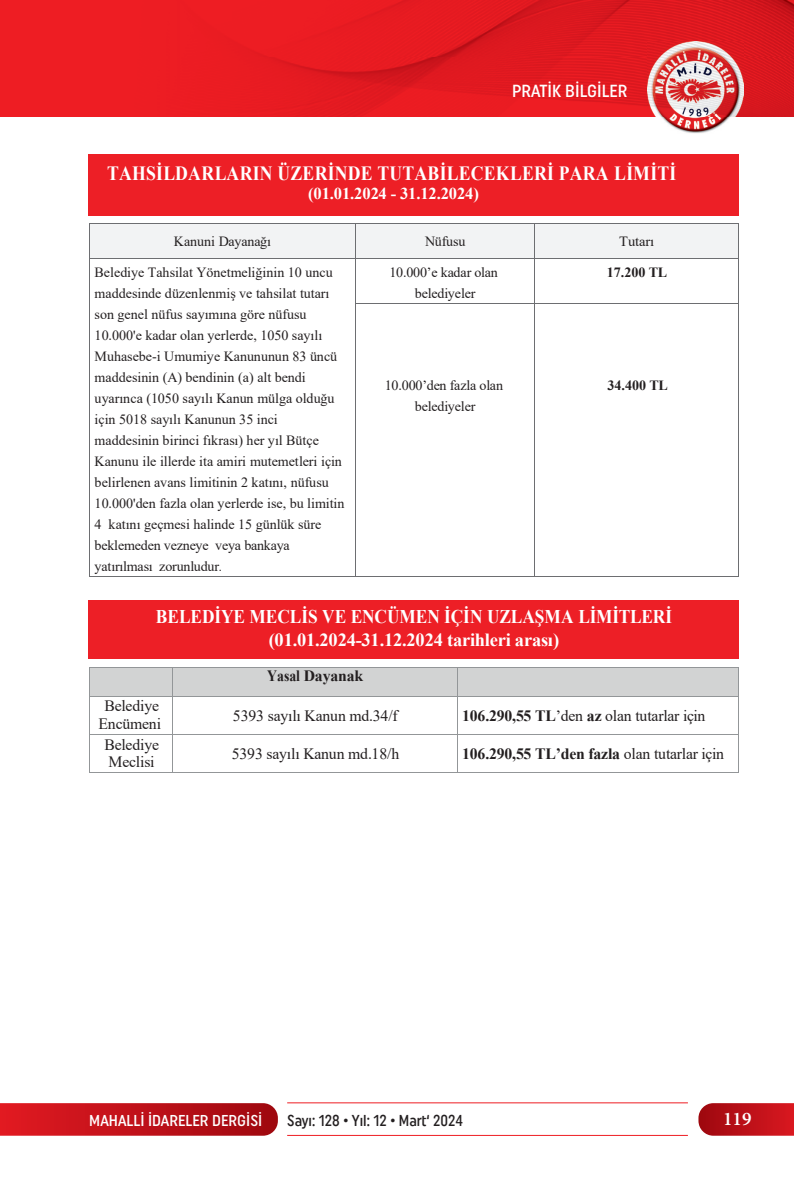
<style>
.page{position:relative;width:794px;height:1191px;background:#fff}
.page>*{position:absolute;margin:0;border:0;box-sizing:border-box;transform-origin:0 0}
.t1{font:700 20.12px "Times New Roman";letter-spacing:.015em;color:#fff;scale:.88 1}
.t2{font:700 19.25px "Times New Roman";color:#fff;scale:.9 1}
.t3{font:600 19.25px "Minion Pro";color:#fff}
.t4{font:700 18.55px "Times New Roman";letter-spacing:-.01em;color:#fff}
.t5{font:500 17.5px "Uniform Condensed";color:#fff}
.t6{font:700 16.62px "Times New Roman";letter-spacing:-.005em;color:#fff}
.t7{font:15.75px/17.2px "Times New Roman";letter-spacing:-.01em;color:#231f20;text-align:center}
.t8{font:700 15.75px "Times New Roman";letter-spacing:-.005em;color:#231f20}
.t9{font:15.75px "Uniform Condensed 2";color:#231f20;scale:.95 1}
.t10{font:500 15.75px "Uniform Condensed";color:#fff}
.t11{font:700 15.75px "Times New Roman";letter-spacing:-.005em;color:#231f20;scale:.88 1}
.t12{font:14px/21px "Times New Roman";letter-spacing:-.005em;color:#231f20;text-align:center}
.t13{font:700 14px "Times New Roman";letter-spacing:-.005em;color:#231f20}
.t14{font:14px "Times New Roman";letter-spacing:-.005em;color:#231f20;scale:1.04 1}
.s1{font-size:12.25px}
.s2{font-weight:700}
.s3{font-weight:400}
</style>
<div class="page">
<svg style="left:1px;top:1103px;width:277px;height:32px;background:#c0141c"></svg>
<hr style="left:0;top:1103px;width:1px;height:32px;background:#e21a21">
<svg style="left:698px;top:1103px;width:96px;height:32px;background:#be1920"></svg>
<hr style="left:287px;top:1102px;width:401px;height:1px;background:#ee1d23">
<hr style="left:287px;top:1135px;width:401px;height:1px;background:#ee1d23">
<img style="left:647px;top:58px;width:96px;height:75px">
<img style="left:8px;top:0;width:786px;height:58px">
<img style="left:743px;top:58px;width:51px;height:59px">
<img style="left:8px;top:58px;width:639px;height:59px">
<div style="left:89px;top:154px;width:650px;height:62px;background:#ed1f26"></div>
<div style="left:89px;top:600px;width:650px;height:59px;background:#ed1f26"></div>
<div style="left:90px;top:224px;width:265px;height:34px;background:#f2f3f4"></div>
<div style="left:356px;top:224px;width:177px;height:34px;background:#f2f3f4"></div>
<div style="left:534px;top:224px;width:204px;height:34px;background:#f2f3f4"></div>
<hr style="left:90px;top:223px;width:265px;height:1px;background:#6d6e71">
<hr style="left:356px;top:223px;width:177px;height:1px;background:#6d6e71">
<hr style="left:534px;top:223px;width:204px;height:1px;background:#6d6e71">
<hr style="left:89px;top:224px;width:1px;height:34px;background:#6d6e71">
<hr style="left:355px;top:224px;width:1px;height:34px;background:#6d6e71">
<hr style="left:533px;top:224px;width:1px;height:34px;background:#6d6e71">
<hr style="left:738px;top:224px;width:1px;height:34px;background:#6d6e71">
<hr style="left:90px;top:258px;width:265px;height:1px;background:#6d6e71">
<hr style="left:356px;top:258px;width:177px;height:1px;background:#6d6e71">
<hr style="left:534px;top:258px;width:204px;height:1px;background:#6d6e71">
<hr style="left:89px;top:259px;width:1px;height:44px;background:#6d6e71">
<hr style="left:355px;top:259px;width:1px;height:44px;background:#6d6e71">
<hr style="left:533px;top:259px;width:1px;height:44px;background:#6d6e71">
<hr style="left:738px;top:259px;width:1px;height:44px;background:#6d6e71">
<hr style="left:356px;top:303px;width:177px;height:1px;background:#6d6e71">
<hr style="left:534px;top:303px;width:204px;height:1px;background:#6d6e71">
<hr style="left:89px;top:303px;width:1px;height:273px;background:#6d6e71">
<hr style="left:90px;top:576px;width:265px;height:1px;background:#6d6e71">
<hr style="left:355px;top:303px;width:1px;height:273px;background:#6d6e71">
<hr style="left:356px;top:576px;width:177px;height:1px;background:#6d6e71">
<hr style="left:533px;top:303px;width:1px;height:273px;background:#6d6e71">
<hr style="left:534px;top:576px;width:204px;height:1px;background:#6d6e71">
<hr style="left:738px;top:303px;width:1px;height:273px;background:#6d6e71">
<div style="left:90px;top:667px;width:82px;height:28px;background:#d2d3d3"></div>
<div style="left:173px;top:667px;width:284px;height:28px;background:#d2d3d3"></div>
<div style="left:458px;top:667px;width:280px;height:28px;background:#d2d3d3"></div>
<hr style="left:90px;top:667px;width:82px;height:1px;background:#939698">
<hr style="left:173px;top:667px;width:284px;height:1px;background:#939698">
<hr style="left:458px;top:667px;width:280px;height:1px;background:#939698">
<svg style="left:89px;top:667px;width:1px;height:29px"></svg>
<hr style="left:90px;top:695px;width:82px;height:1px;background:#939698">
<svg style="left:172px;top:667px;width:1px;height:29px"></svg>
<hr style="left:173px;top:695px;width:284px;height:1px;background:#939698">
<svg style="left:457px;top:667px;width:1px;height:29px"></svg>
<hr style="left:458px;top:695px;width:280px;height:1px;background:#939698">
<svg style="left:738px;top:667px;width:1px;height:29px"></svg>
<hr style="left:89px;top:696px;width:1px;height:38px;background:#939698">
<hr style="left:172px;top:696px;width:1px;height:38px;background:#939698">
<hr style="left:457px;top:696px;width:1px;height:38px;background:#939698">
<hr style="left:738px;top:696px;width:1px;height:38px;background:#939698">
<hr style="left:90px;top:734px;width:82px;height:1px;background:#939698">
<hr style="left:173px;top:734px;width:284px;height:1px;background:#939698">
<hr style="left:458px;top:734px;width:280px;height:1px;background:#939698">
<hr style="left:89px;top:734px;width:1px;height:38px;background:#939698">
<hr style="left:90px;top:772px;width:82px;height:1px;background:#939698">
<hr style="left:172px;top:734px;width:1px;height:38px;background:#939698">
<hr style="left:173px;top:772px;width:284px;height:1px;background:#939698">
<hr style="left:457px;top:734px;width:1px;height:38px;background:#939698">
<hr style="left:458px;top:772px;width:280px;height:1px;background:#939698">
<hr style="left:738px;top:734px;width:1px;height:38px;background:#939698">
<p class="t5" style="left:512px;top:80px;width:117px">PRATİK BİLGİLER</p>
<h1 class="t1" style="left:107px;top:159px;width:648px">TAHSİLDARLARIN ÜZERİNDE TUTABİLECEKLERİ PARA LİMİTİ</h1>
<p class="t6" style="left:308px;top:181px;width:172px">(01.01.2024 - 31.12.2024)</p>
<p class="t12" style="left:174px;top:231px;width:99px">Kanuni Dayanağı</p>
<p class="t12" style="left:425px;top:231px;width:42px">Nüfusu</p>
<p class="t14" style="left:619px;top:232px;width:35px">Tutarı</p>
<p class="t12" style="left:95px;top:261px;width:252px;text-align:left">Belediye Tahsilat Yönetmeliğinin 10 uncu maddesinde düzenlenmiş ve tahsilat tutarı son genel nüfus sayımına göre nüfusu 10.000'e kadar olan yerlerde, 1050 sayılı Muhasebe-i Umumiye Kanununun 83 üncü maddesinin (A) bendinin (a) alt bendi uyarınca (1050 sayılı Kanun mülga olduğu için 5018 sayılı Kanunun 35 inci maddesinin birinci fıkrası) her yıl Bütçe Kanunu ile illerde ita amiri mutemetleri için belirlenen avans limitinin 2 katını, nüfusu 10.000'den fazla olan yerlerde ise, bu limitin 4 katını geçmesi halinde 15 günlük süre beklemeden vezneye veya bankaya yatırılması zorunludur<span class="s1">.</span></p>
<p class="t12" style="left:389px;top:261px;width:110px">10.000’e kadar olan belediyeler</p>
<p class="t13" style="left:607px;top:262px;width:62px">17.200 TL</p>
<p class="t12" style="left:385px;top:374px;width:120px">10.000’den fazla olan belediyeler</p>
<p class="t13" style="left:607px;top:375px;width:62px">34.400 TL</p>
<h2 class="t2" style="left:156px;top:603px;width:575px">BELEDİYE MECLİS VE ENCÜMEN İÇİN UZLAŞMA LİMİTLERİ</h2>
<h3 class="t4" style="left:269px;top:626px;width:292px">(01.01.2024-31.12.2024 tarihleri arası)</h3>
<p class="t11" style="left:267px;top:664px;width:111px">Yasal Dayanak</p>
<p class="t7" style="left:99px;top:697px;width:64px">Belediye<br>Encümeni</p>
<p class="t7" style="left:233px;top:706px;width:166px">5393 sayılı Kanun md.34/f</p>
<p class="t7" style="left:462px;top:706px;width:245px"><span class="s2">106.290,55 TL</span>’den <span class="s2">az</span> olan tutarlar için</p>
<p class="t7" style="left:104px;top:735px;width:56px;text-align:left">Belediye<br>Meclisi</p>
<p class="t7" style="left:232px;top:744px;width:169px">5393 sayılı Kanun md.18/h</p>
<p class="t8" style="left:462px;top:742px;width:264px">106.290,55 TL’den fazla <span class="s3">olan tutarlar için</span></p>
<p class="t10" style="left:89px;top:1111px;width:175px">MAHALLİ İDARELER DERGİSİ</p>
<p class="t9" style="left:287px;top:1111px;width:187px">Sayı: 128 • Yıl: 12 • Mart‘ 2024</p>
<h2 class="t3" style="left:723px;top:1105px;width:30px">119</h2>
</div>
